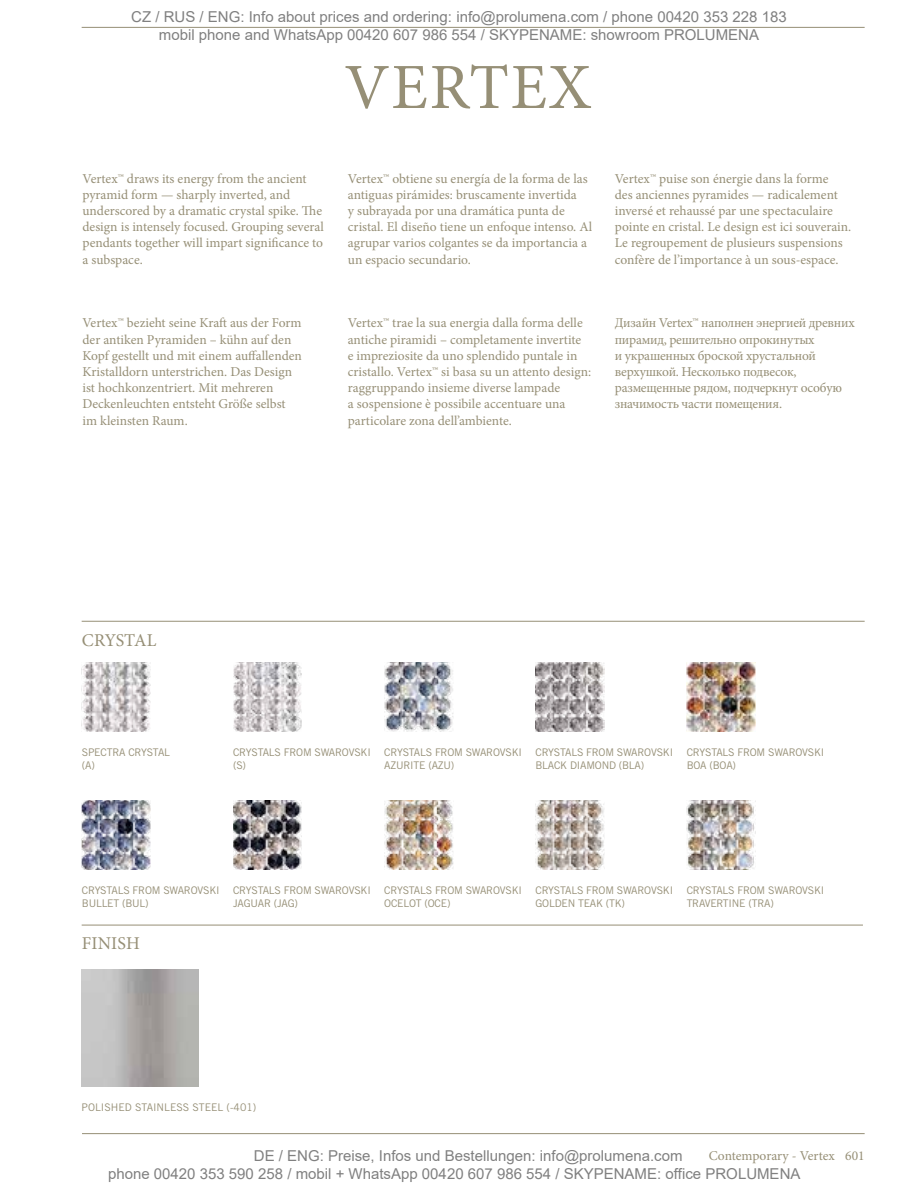
<style>
.page{position:relative;width:918px;height:1188px;background:#fff}
.page>*{position:absolute;margin:0;border:0;box-sizing:border-box;transform-origin:0 0}
.t1{font:64.5px "Minion Pro";letter-spacing:.025em;color:#968f76}
.t2{font:18px "Minion Pro";letter-spacing:-.01em;color:#968f76}
.t3{font:18px "Minion Pro";letter-spacing:.01em;color:#968f76}
.t4{font:15px/18px "Arial";color:#808080;text-align:center}
.t5{font:13.5px/16.2px "Minion Pro";color:#968f76}
.t6{font:13.5px/16.2px "Minion Pro";letter-spacing:-.02em;color:#968f76}
.t7{font:10.5px/12.6px "Trade Gothic LT Std";letter-spacing:-.02em;color:#968f76}
.t8{font:10.5px "Trade Gothic LT Std";color:#968f76}
</style>
<div class="page">
<img style="left:82px;top:663px;width:69px;height:69px">
<img style="left:233px;top:663px;width:69px;height:69px">
<img style="left:384px;top:663px;width:69px;height:69px">
<img style="left:535px;top:663px;width:69px;height:69px">
<img style="left:687px;top:663px;width:69px;height:69px">
<img style="left:82px;top:801px;width:69px;height:69px">
<img style="left:233px;top:801px;width:69px;height:69px">
<img style="left:384px;top:801px;width:69px;height:69px">
<img style="left:535px;top:801px;width:69px;height:69px">
<img style="left:687px;top:801px;width:69px;height:69px">
<hr style="left:82px;top:27px;width:783px;height:1px;background:#968f76">
<hr style="left:82px;top:621px;width:783px;height:1px;background:#968f76">
<hr style="left:82px;top:925px;width:781px;height:1px;background:#968f76">
<hr style="left:82px;top:1133px;width:783px;height:1px;background:#968f76">
<p class="t4" style="left:131px;top:8px;width:657px">CZ / RUS / ENG: Info about prices and ordering: info@prolumena.com / phone 00420 353 228 183 mobil phone and WhatsApp 00420 607 986 554 / SKYPENAME: showroom PROLUMENA</p>
<h1 class="t1" style="left:344px;top:44px;width:248px">VERTEX</h1>
<p class="t5" style="left:82px;top:170px;width:243px">Vertex™ draws its energy from the ancient pyramid form — sharply inverted, and underscored by a dramatic crystal spike. The design is intensely focused. Grouping several pendants together will impart significance to a subspace.</p>
<p class="t5" style="left:348px;top:170px;width:246px">Vertex™ obtiene su energía de la forma de las antiguas pirámides: bruscamente invertida<br>y subrayada por una dramática punta de cristal. El diseño tiene un enfoque intenso. Al agrupar varios colgantes se da importancia a un espacio secundario.</p>
<p class="t5" style="left:615px;top:170px;width:238px">Vertex™ puise son énergie dans la forme<br>des anciennes pyramides — radicalement inversé et rehaussé par une spectaculaire pointe en cristal. Le design est ici souverain.<br>Le regroupement de plusieurs suspensions confère de l’importance à un sous-espace.</p>
<p class="t5" style="left:82px;top:315px;width:221px">Vertex™ bezieht seine Kraft aus der Form der antiken Pyramiden – kühn auf den Kopf gestellt und mit einem auffallenden Kristalldorn unterstrichen. Das Design ist hochkonzentriert. Mit mehreren Deckenleuchten entsteht Größe selbst im kleinsten Raum.</p>
<p class="t5" style="left:348px;top:315px;width:245px">Vertex™ trae la sua energia dalla forma delle antiche piramidi – completamente invertite<br>e impreziosite da uno splendido puntale in cristallo. Vertex™ si basa su un attento design: raggruppando insieme diverse lampade<br>a sospensione è possibile accentuare una particolare zona dell’ambiente.</p>
<p class="t6" style="left:615px;top:315px;width:241px">Дизайн Vertex™ наполнен энергией древних пирамид, решительно опрокинутых<br>и украшенных броской хрустальной верхушкой. Несколько подвесок, размещенные рядом, подчеркнут особую значимость части помещения.</p>
<h2 class="t2" style="left:82px;top:628px;width:76px">CRYSTAL</h2>
<p class="t7" style="left:82px;top:746px;width:90px">SPECTRA CRYSTAL (A)</p>
<p class="t7" style="left:233px;top:746px;width:139px">CRYSTALS FROM SWAROVSKI (S)</p>
<p class="t7" style="left:384px;top:746px;width:139px">CRYSTALS FROM SWAROVSKI<br>AZURITE (AZU)</p>
<p class="t7" style="left:535px;top:746px;width:139px">CRYSTALS FROM SWAROVSKI<br>BLACK DIAMOND (BLA)</p>
<p class="t7" style="left:687px;top:746px;width:139px">CRYSTALS FROM SWAROVSKI<br>BOA (BOA)</p>
<p class="t7" style="left:82px;top:884px;width:139px">CRYSTALS FROM SWAROVSKI<br>BULLET (BUL)</p>
<p class="t7" style="left:233px;top:884px;width:139px">CRYSTALS FROM SWAROVSKI<br>JAGUAR (JAG)</p>
<p class="t7" style="left:384px;top:884px;width:139px">CRYSTALS FROM SWAROVSKI<br>OCELOT (OCE)</p>
<p class="t7" style="left:535px;top:884px;width:139px">CRYSTALS FROM SWAROVSKI<br>GOLDEN TEAK (TK)</p>
<p class="t7" style="left:687px;top:884px;width:139px">CRYSTALS FROM SWAROVSKI<br>TRAVERTINE (TRA)</p>
<h2 class="t3" style="left:82px;top:932px;width:60px">FINISH</h2>
<p class="t8" style="left:82px;top:1101px;width:176px">POLISHED STAINLESS STEEL (-401)</p>
<p class="t4" style="left:108px;top:1146px;width:694px;text-align:left;text-indent:146px">DE / ENG: Preise, Infos und Bestellungen: info@prolumena.com<br>phone 00420 353 590 258 / mobil + WhatsApp 00420 607 986 554 / SKYPENAME: office PROLUMENA</p>
<p class="t5" style="left:709px;top:1148px;width:157px">Contemporary - Vertex 601</p>
</div>
